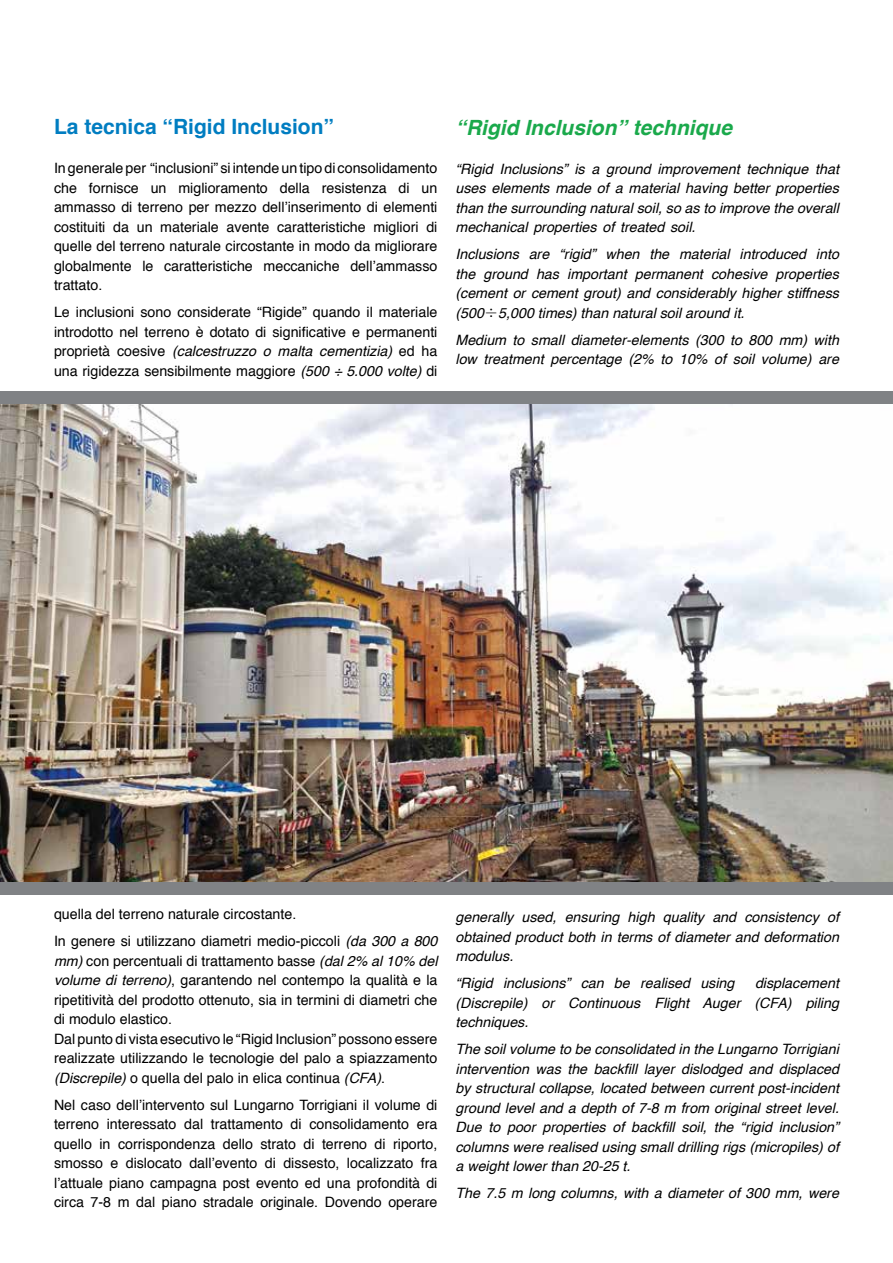
<style>
.page{position:relative;width:893px;height:1263px;background:#fff}
.page>*{position:absolute;margin:0;border:0;box-sizing:border-box;transform-origin:0 0}
.t1{font:700 21px "Helvetica";color:#007dc1}
.t2{font:italic 700 21px "Helvetica";color:#1aa94b}
.t3{font:14.25px/19.5px "Helvetica";color:#000;text-align:justify}
.t4{font:italic 14.25px/19.5px "Helvetica";color:#000;text-align:justify}
.s1{font-style:italic}
.s2{font-family:"MS Mincho";font-style:normal}
</style>
<div class="page">
<img style="left:0;top:404px;width:893px;height:478px">
<div style="left:0;top:391px;width:893px;height:13px;background:#808285"></div>
<div style="left:0;top:882px;width:893px;height:13px;background:#808285"></div>
<h1 class="t1" style="left:54px;top:112px;width:282px">La tecnica “Rigid Inclusion”</h1>
<p class="t3" style="left:54px;top:159px;width:385px">In generale per “inclusioni” si intende un tipo di consolidamento che fornisce un miglioramento della resistenza di un ammasso di terreno per mezzo dell’inserimento di elementi costituiti da un materiale avente caratteristiche migliori di quelle del terreno naturale circostante in modo da migliorare globalmente le caratteristiche meccaniche dell’ammasso trattato.</p>
<p class="t3" style="left:54px;top:303px;width:385px">Le inclusioni sono considerate “Rigide” quando il materiale introdotto nel terreno è dotato di significative e permanenti proprietà coesive <span class="s1">(calcestruzzo o malta cementizia)</span> ed ha una rigidezza sensibilmente maggiore <span class="s1">(500 ÷ 5.000 volte)</span> di</p>
<h1 class="t2" style="left:455px;top:110px;width:278px">“Rigid Inclusion” technique</h1>
<p class="t4" style="left:455px;top:159px;width:385px">“Rigid Inclusions” is a ground improvement technique that uses elements made of a material having better properties than the surrounding natural soil, so as to improve the overall mechanical properties of treated soil.</p>
<p class="t4" style="left:455px;top:245px;width:385px">Inclusions are “rigid” when the material introduced into the ground has important permanent cohesive properties (cement or cement grout) and considerably higher stiffness (500<span class="s2">÷</span>5,000 times) than natural soil around it.</p>
<p class="t4" style="left:455px;top:330px;width:385px">Medium to small diameter-elements (300 to 800 mm) with low treatment percentage (2% to 10% of soil volume) are</p>
<p class="t3" style="left:54px;top:901px;width:385px;line-height:27px">quella del terreno naturale circostante.<br>In genere si utilizzano diametri medio-piccoli <span class="s1">(da 300 a 800</span></p>
<p class="t3" style="left:54px;top:951px;width:385px;text-align:left"><span class="s1">mm)</span> con percentuali di trattamento basse <span class="s1">(dal 2% al 10% del volume di terreno)</span>, garantendo nel contempo la qualità e la ripetitività del prodotto ottenuto, sia in termini di diametri che di modulo elastico.<br>Dal punto di vista esecutivo le “Rigid Inclusion” possono essere realizzate utilizzando le tecnologie del palo a spiazzamento <span class="s1">(Discrepile)</span> o quella del palo in elica continua <span class="s1">(CFA)</span>.</p>
<p class="t3" style="left:54px;top:1095px;width:385px">Nel caso dell’intervento sul Lungarno Torrigiani il volume di terreno interessato dal trattamento di consolidamento era quello in corrispondenza dello strato di terreno di riporto, smosso e dislocato dall’evento di dissesto, localizzato fra l’attuale piano campagna post evento ed una profondità di circa 7-8 m dal piano stradale originale. Dovendo operare</p>
<p class="t4" style="left:455px;top:908px;width:385px">generally used, ensuring high quality and consistency of obtained product both in terms of diameter and deformation modulus.</p>
<p class="t4" style="left:455px;top:974px;width:280px">“Rigid inclusions” can be realised using</p>
<p class="t4" style="left:455px;top:974px;width:385px;text-indent:299px">displacement (Discrepile) or Continuous Flight Auger (CFA) piling techniques.</p>
<p class="t4" style="left:455px;top:1040px;width:385px">The soil volume to be consolidated in the Lungarno Torrigiani intervention was the backfill layer dislodged and displaced by structural collapse, located between current post-incident ground level and a depth of 7-8 m from original street level.<br>Due to poor properties of backfill soil, the “rigid inclusion” columns were realised using small drilling rigs (micropiles) of a weight lower than 20-25 t.</p>
<p class="t4" style="left:455px;top:1184px;width:385px">The 7.5 m long columns, with a diameter of 300 mm, were</p>
</div>
